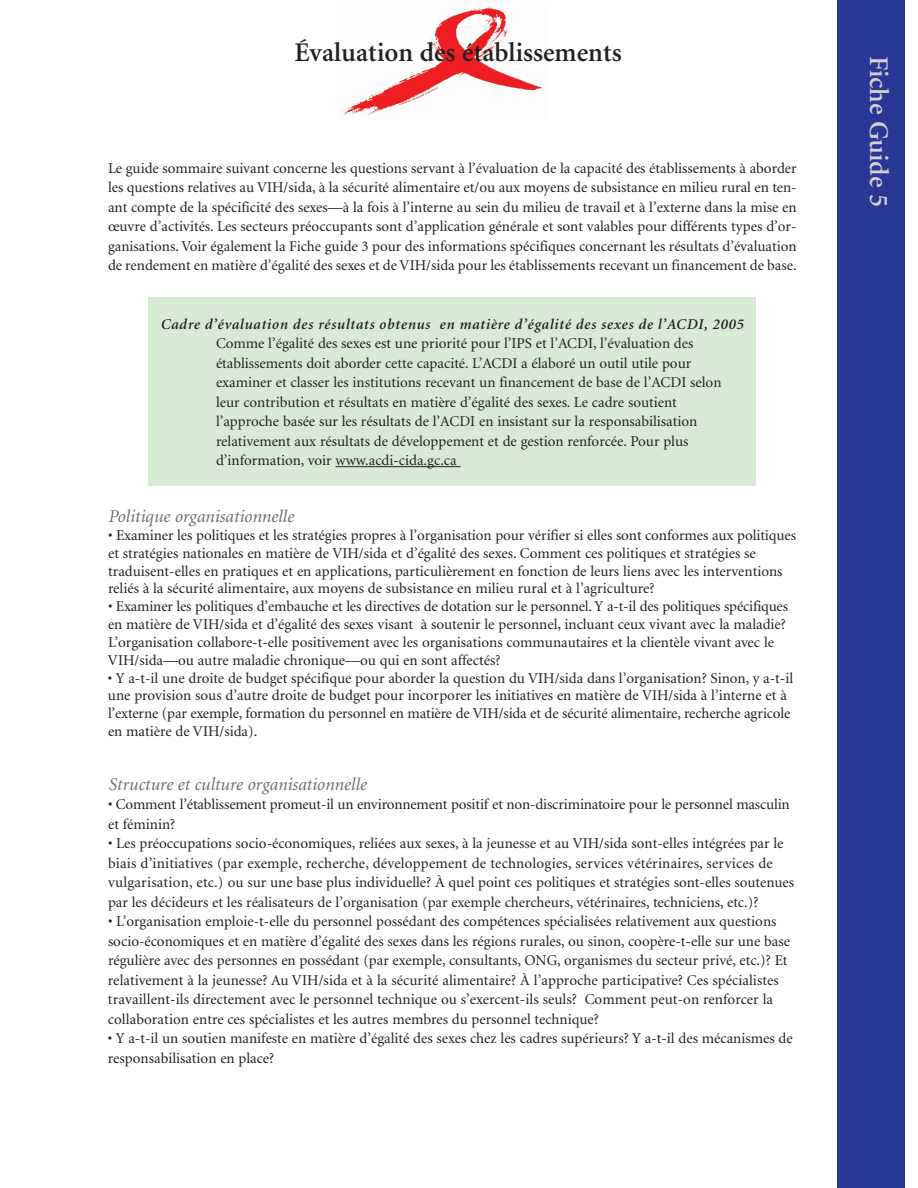
<style>
.page{position:relative;width:918px;height:1188px;background:#fff}
.page>*{position:absolute;margin:0;border:0;box-sizing:border-box;transform-origin:0 0}
.t1{font:600 27px "Minion";color:#231f20}
.t2{font:600 27px "Minion";color:#d1d2d4}
.t3{font:italic 18px "Minion";color:#6c6d70}
.t4{font:15px/19.5px "Minion";color:#231f20}
.t5{font:italic 600 15px "Minion";letter-spacing:.05em;color:#231f20}
</style>
<div class="page">
<div style="left:148px;top:297px;width:608px;height:189px;background:#d7ebd4"></div>
<img style="left:340px;top:7px;width:202px;height:108px">
<div style="left:837px;top:0;width:67px;height:1188px;background:#293795"></div>
<hr style="left:335px;top:466px;width:31px;height:1px;background:#231f20">
<svg style="left:365px;top:466px;width:17px;height:1px"></svg>
<hr style="left:382px;top:466px;width:79px;height:1px;background:#231f20">
<h1 class="t1" style="left:294px;top:42px;width:329px">Évaluation des établissements</h1>
<p class="t4" style="left:108px;top:159px;width:690px;text-align:justify">Le guide sommaire suivant concerne les questions servant à l’évaluation de la capacité des établissements à aborder les questions relatives au VIH/sida, à la sécurité alimentaire et/ou aux moyens de subsistance en milieu rural en ten&shy;ant compte de la spécificité des sexes—à la fois à l’interne au sein du milieu de travail et à l’externe dans la mise en œuvre d’activités. Les secteurs préoccupants sont d’application générale et sont valables pour différents types d’or&shy;ganisations. Voir également la Fiche guide 3 pour des informations spécifiques concernant les résultats d’évaluation de rendement en matière d’égalité des sexes et de VIH/sida pour les établissements recevant un financement de base.</p>
<p class="t5" style="left:160px;top:318px;width:585px">Cadre d’évaluation des résultats obtenus en matière d’égalité des sexes de l’ACDI, 2005</p>
<p class="t4" style="left:216px;top:335px;width:507px">Comme l’égalité des sexes est une priorité pour l’IPS et l’ACDI, l’évaluation des établissements doit aborder cette capacité. L’ACDI a élaboré un outil utile pour examiner et classer les institutions recevant un financement de base de l’ACDI selon leur contribution et résultats en matière d’égalité des sexes. Le cadre soutient l’approche basée sur les résultats de l’ACDI en insistant sur la responsabilisation relativement aux résultats de développement et de gestion renforcée. Pour plus d’information, voir www.acdi-cida.gc.ca</p>
<p class="t3" style="left:108px;top:509px;width:187px">Politique organisationnelle</p>
<p class="t4" style="left:108px;top:527px;width:690px;line-height:17.9px">• Examiner les politiques et les stratégies propres à l’organisation pour vérifier si elles sont conformes aux politiques et stratégies nationales en matière de VIH/sida et d’égalité des sexes. Comment ces politiques et stratégies se traduisent-elles en pratiques et en applications, particulièrement en fonction de leurs liens avec les interventions reliés à la sécurité alimentaire, aux moyens de subsistance en milieu rural et à l’agriculture?</p>
<p class="t4" style="left:108px;top:599px;width:682px;line-height:17.9px">• Examiner les politiques d’embauche et les directives de dotation sur le personnel. Y a-t-il des politiques spécifiques en matière de VIH/sida et d’égalité des sexes visant à soutenir le personnel, incluant ceux vivant avec la maladie?<br>L’organisation collabore-t-elle positivement avec les organisations communautaires et la clientèle vivant avec le VIH/sida—ou autre maladie chronique—ou qui en sont affectés?</p>
<p class="t4" style="left:108px;top:670px;width:687px;line-height:17.9px">• Y a-t-il une droite de budget spécifique pour aborder la question du VIH/sida dans l’organisation? Sinon, y a-t-il une provision sous d’autre droite de budget pour incorporer les initiatives en matière de VIH/sida à l’interne et à l’externe (par exemple, formation du personnel en matière de VIH/sida et de sécurité alimentaire, recherche agricole en matière de VIH/sida).</p>
<p class="t3" style="left:108px;top:777px;width:260px">Structure et culture organisationnelle</p>
<p class="t4" style="left:108px;top:796px;width:683px">• Comment l’établissement promeut-il un environnement positif et non-discriminatoire pour le personnel masculin et féminin?</p>
<p class="t4" style="left:108px;top:835px;width:688px">• Les préoccupations socio-économiques, reliées aux sexes, à la jeunesse et au VIH/sida sont-elles intégrées par le biais d’initiatives (par exemple, recherche, développement de technologies, services vétérinaires, services de vulgarisation, etc.) ou sur une base plus individuelle? À quel point ces politiques et stratégies sont-elles soutenues par les décideurs et les réalisateurs de l’organisation (par exemple chercheurs, vétérinaires, techniciens, etc.)?</p>
<p class="t4" style="left:108px;top:913px;width:684px">• L’organisation emploie-t-elle du personnel possédant des compétences spécialisées relativement aux questions socio-économiques et en matière d’égalité des sexes dans les régions rurales, ou sinon, coopère-t-elle sur une base régulière avec des personnes en possédant (par exemple, consultants, ONG, organismes du secteur privé, etc.)? Et relativement à la jeunesse? Au VIH/sida et à la sécurité alimentaire? À l’approche participative? Ces spécialistes travaillent-ils directement avec le personnel technique ou s’exercent-ils seuls? Comment peut-on renforcer la collaboration entre ces spécialistes et les autres membres du personnel technique?</p>
<p class="t4" style="left:108px;top:1030px;width:686px">• Y a-t-il un soutien manifeste en matière d’égalité des sexes chez les cadres supérieurs? Y a-t-il des mécanismes de responsabilisation en place?</p>
<h1 class="t2" style="left:890px;top:56px;width:153px;rotate:90deg">Fiche Guide 5</h1>
</div>
